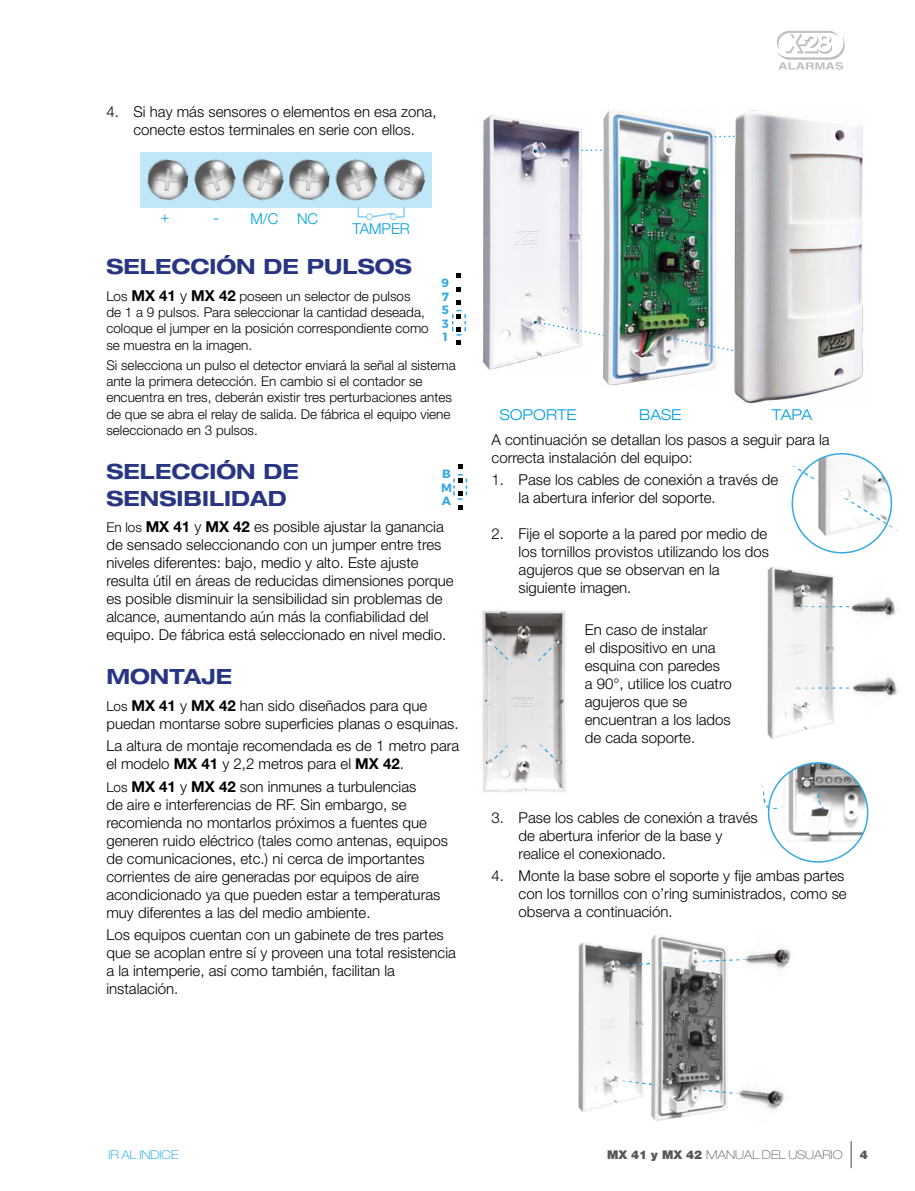
<style>
.page{position:relative;width:915px;height:1191px;background:#fff}
.page>*{position:absolute;margin:0;border:0;box-sizing:border-box;transform-origin:0 0}
.t1{font:700 expanded 21px/27px "Helvetica Neue LT Std";color:#283583}
.t2{font:300 18px "Helvetica Neue LT Std";color:#009fe3}
.t3{font:300 15px/18px "Helvetica Neue LT Std";color:#000}
.t4{font:300 expanded 15px "Helvetica Neue LT Std";color:#009fe3}
.t5{font:300 15px "Helvetica Neue LT Std";color:#009fe3}
.t6{font:300 13.5px/16.2px "Helvetica Neue LT Std";color:#000}
.t7{font:100 expanded 12px "Helvetica Neue LT Std";color:#575756}
.t8{font:100 expanded 12px "Helvetica Neue LT Std";color:#009fe3}
.t9{font:700 12px/13.5px "Montserrat";color:#36a9e1;text-align:justify}
.t10{font:900 12px "Helvetica Neue LT Std";color:#575756}
.s1{font-weight:700;font-size:15px}
.s2{font-size:15px}
.s3{font-size:13.5px}
.s4{font-weight:700}
.s5{font-weight:900;font-stretch:normal}
</style>
<div class="page">
<svg style="left:850px;top:1141px;width:1px;height:27px"></svg>
<svg style="left:777px;top:31px;width:67px;height:39px"></svg>
<img style="left:483px;top:115px;width:99px;height:255px">
<svg style="left:535px;top:148px;width:62px;height:4px"></svg>
<img style="left:600px;top:109px;width:116px;height:277px">
<svg style="left:669px;top:132px;width:61px;height:7px"></svg>
<img style="left:535px;top:321px;width:194px;height:51px">
<img style="left:731px;top:110px;width:132px;height:294px">
<div style="left:140px;top:152px;width:292px;height:55px;background:#c0e7f8"></div>
<img style="left:147px;top:159px;width:42px;height:41px">
<img style="left:288px;top:159px;width:42px;height:41px">
<img style="left:193px;top:159px;width:43px;height:42px">
<img style="left:335px;top:159px;width:43px;height:42px">
<img style="left:241px;top:159px;width:43px;height:42px">
<img style="left:383px;top:158px;width:43px;height:43px">
<div style="left:390px;top:213px;width:6px;height:7px;border:1px solid #83d0f5;border-radius:50%"></div>
<div style="left:366px;top:213px;width:7px;height:7px;border:1px solid #83d0f5;border-radius:50%"></div>
<svg style="left:357px;top:207px;width:48px;height:11px"></svg>
<svg style="left:456px;top:287px;width:5px;height:4px"></svg>
<svg style="left:456px;top:273px;width:5px;height:5px"></svg>
<svg style="left:451px;top:300px;width:15px;height:45px"></svg>
<svg style="left:453px;top:464px;width:15px;height:45px"></svg>
<svg style="left:791px;top:453px;width:107px;height:100px"></svg>
<img style="left:767px;top:566px;width:69px;height:173px">
<img style="left:846px;top:597px;width:50px;height:19px">
<svg style="left:797px;top:606px;width:72px;height:1px"></svg>
<img style="left:851px;top:677px;width:46px;height:19px">
<svg style="left:797px;top:687px;width:72px;height:2px"></svg>
<img style="left:482px;top:610px;width:84px;height:182px">
<svg style="left:489px;top:641px;width:23px;height:23px"></svg>
<svg style="left:535px;top:642px;width:21px;height:23px"></svg>
<svg style="left:489px;top:745px;width:18px;height:18px"></svg>
<svg style="left:539px;top:744px;width:19px;height:18px"></svg>
<svg style="left:761px;top:762px;width:107px;height:100px"></svg>
<img style="left:578px;top:942px;width:65px;height:170px">
<img style="left:651px;top:934px;width:77px;height:187px">
<img style="left:744px;top:948px;width:47px;height:21px">
<svg style="left:613px;top:959px;width:132px;height:7px"></svg>
<img style="left:738px;top:1089px;width:47px;height:21px">
<svg style="left:615px;top:1080px;width:123px;height:15px"></svg>
<p class="t3" style="left:106px;top:102px;width:331px;text-align:center">4. Si hay más sensores o elementos en esa zona, conecte estos terminales en serie con ellos.</p>
<p class="t5" style="left:160px;top:208px;width:10px">+</p>
<p class="t5" style="left:250px;top:210px;width:69px">M/C NC</p>
<p class="t2" style="left:213px;top:207px;width:8px">-</p>
<p class="t5" style="left:352px;top:219px;width:59px">TAMPER</p>
<h1 class="t1" style="left:106px;top:253px;width:307px">SELECCIÓN DE PULSOS</h1>
<p class="t6" style="left:106px;top:288px;width:324px">Los <span class="s1">MX 41</span> <span class="s2">y</span> <span class="s1">MX 42</span> poseen un selector de pulsos de 1 a 9 pulsos. Para seleccionar la cantidad deseada, coloque el jumper en la posición correspondiente como se muestra en la imagen.</p>
<p class="t6" style="left:106px;top:357px;width:351px">Si selecciona un pulso el detector enviará la señal al sistema ante la primera detección. En cambio si el contador se encuentra en tres, deberán existir tres perturbaciones antes de que se abra el relay de salida. De fábrica el equipo viene seleccionado en 3 pulsos.</p>
<h1 class="t1" style="left:106px;top:457px;width:194px">SELECCIÓN DE<br>SENSIBILIDAD</h1>
<p class="t3" style="left:106px;top:518px;width:349px"><span class="s3">En los</span> <span class="s4">MX 41</span> y <span class="s4">MX 42</span> es posible ajustar la ganancia de sensado seleccionando con un jumper entre tres niveles diferentes: bajo, medio y alto. Este ajuste resulta útil en áreas de reducidas dimensiones porque es posible disminuir la sensibilidad sin problemas de alcance, aumentando aún más la confiabilidad del equipo. De fábrica está seleccionado en nivel medio.</p>
<h1 class="t1" style="left:106px;top:663px;width:127px">MONTAJE</h1>
<p class="t3" style="left:106px;top:696px;width:354px"><span class="s3">Los</span> <span class="s4">MX 41</span> y <span class="s4">MX 42</span> han sido diseñados para que puedan montarse sobre superficies planas o esquinas.</p>
<p class="t3" style="left:106px;top:736px;width:354px">La altura de montaje recomendada es de 1 metro para el modelo <span class="s4">MX 41</span> y 2,2 metros para el <span class="s4">MX 42</span>.</p>
<p class="t3" style="left:106px;top:777px;width:343px"><span class="s3">Los</span> <span class="s4">MX 41</span> y <span class="s4">MX 42</span> son inmunes a turbulencias<br>de aire e interferencias de RF. Sin embargo, se recomienda no montarlos próximos a fuentes que generen ruido eléctrico (tales como antenas, equipos de comunicaciones, etc.) ni cerca de importantes corrientes de aire generadas por equipos de aire acondicionado ya que pueden estar a temperaturas muy diferentes a las del medio ambiente.</p>
<p class="t3" style="left:106px;top:925px;width:351px">Los equipos cuentan con un gabinete de tres partes que se acoplan entre sí y proveen una total resistencia a la intemperie, así como también, facilitan la instalación.</p>
<p class="t9" style="left:441px;top:276px;width:9px">9<br>7<br>5<br>3<br>1</p>
<p class="t9" style="left:441px;top:467px;width:12px">B M A</p>
<p class="t4" style="left:499px;top:405px;width:78px">SOPORTE</p>
<p class="t4" style="left:639px;top:405px;width:44px">BASE</p>
<p class="t4" style="left:771px;top:405px;width:42px">TAPA</p>
<p class="t3" style="left:491px;top:430px;width:339px">A continuación se detallan los pasos a seguir para la correcta instalación del equipo:</p>
<p class="t3" style="left:518px;top:470px;width:261px;text-indent:-27px">1. Pase los cables de conexión a través de la abertura inferior del soporte.</p>
<p class="t3" style="left:518px;top:524px;width:252px;text-indent:-27px">2. Fije el soporte a la pared por medio de los tornillos provistos utilizando los dos agujeros que se observan en la siguiente imagen.</p>
<p class="t3" style="left:584px;top:620px;width:148px">En caso de instalar<br>el dispositivo en una esquina con paredes<br>a 90°, utilice los cuatro agujeros que se encuentran a los lados de cada soporte.</p>
<p class="t3" style="left:518px;top:808px;width:240px;text-indent:-27px">3. Pase los cables de conexión a través de abertura inferior de la base y realice el conexionado.</p>
<p class="t3" style="left:518px;top:866px;width:329px;text-indent:-27px">4. Monte la base sobre el soporte y fije ambas partes con los tornillos con o’ring suministrados, como se observa a continuación.</p>
<p class="t8" style="left:108px;top:1147px;width:72px">IR AL INDICE</p>
<p class="t7" style="left:606px;top:1147px;width:237px"><span class="s5">MX 41 y MX 42</span> MANUAL DEL USUARIO</p>
<p class="t10" style="left:859px;top:1147px;width:10px">4</p>
</div>
